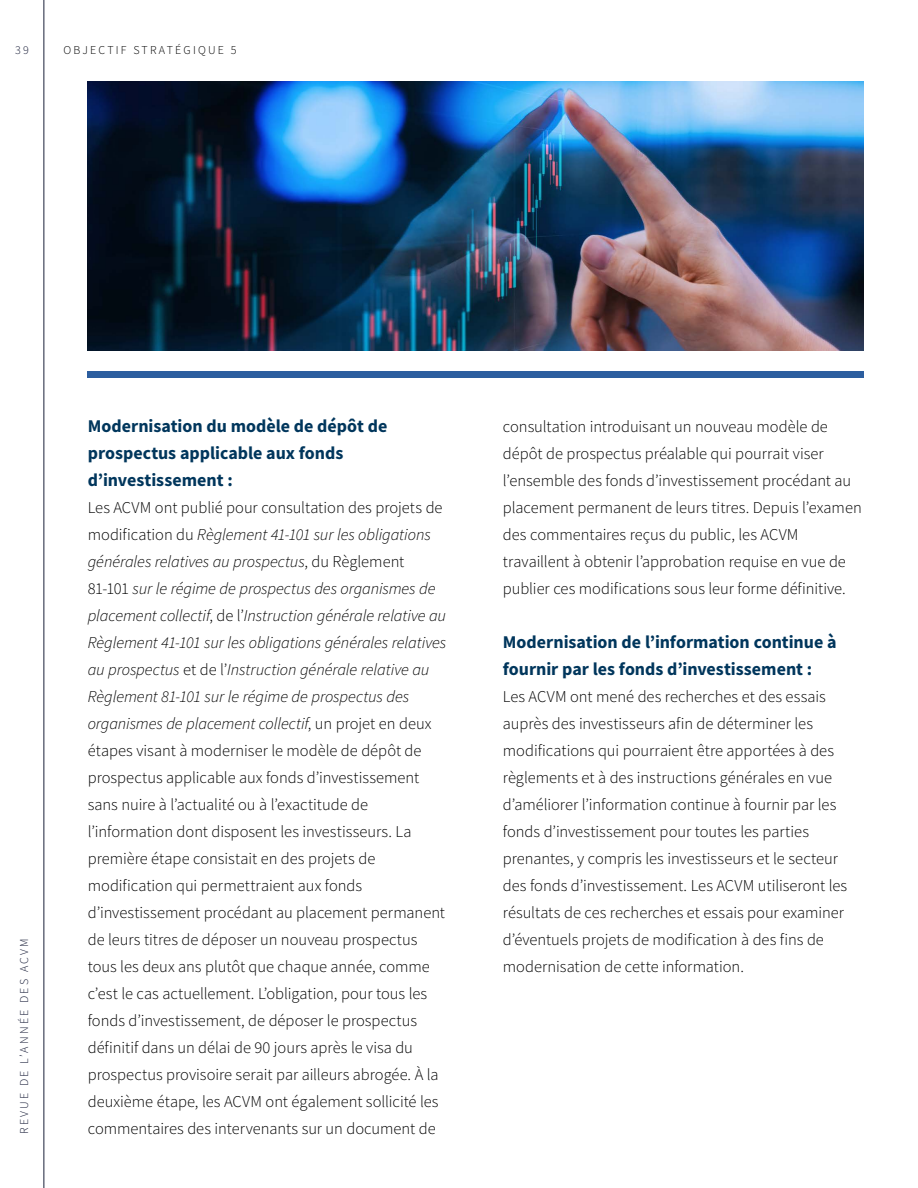
<style>
.page{position:relative;width:918px;height:1188px;background:#fff}
.page>*{position:absolute;margin:0;border:0;box-sizing:border-box;transform-origin:0 0}
.t1{font:18px/27px "Source Sans Variable";letter-spacing:-.005em;color:#00365c}
.t2{font:16.5px/27px "Source Sans Variable";letter-spacing:-.005em;color:#000}
.t3{font:12px "Source Sans Variable";letter-spacing:.18em;color:#1b203a}
.t4{font:12px "Source Sans Variable";letter-spacing:.18em;color:#000}
.s1{font-style:italic}
</style>
<div class="page">
<div style="left:88px;top:371px;width:776px;height:7px;background:#2c5e9f"></div>
<img style="left:88px;top:81px;width:776px;height:270px">
<hr style="left:44px;top:0;width:1px;height:1188px;background:#1b203a">
<p class="t3" style="left:15px;top:43px;width:15px">39</p>
<p class="t4" style="left:64px;top:43px;width:174px">OBJECTIF STRATÉGIQUE 5</p>
<p class="t3" style="left:17px;top:1134px;width:197px;rotate:-90deg">REVUE DE L’ANNÉE DES ACVM</p>
<p class="t1" style="left:88px;top:413px;width:301px">Modernisation du modèle de dépôt de prospectus applicable aux fonds d’investissement :</p>
<p class="t2" style="left:88px;top:494px;width:360px">Les ACVM ont publié pour consultation des projets de modification du <span class="s1">Règlement 41-101 sur les obligations générales relatives au prospectus</span>, du Règlement 81-101 <span class="s1">sur le régime de prospectus des organismes de placement collectif</span>, de l’<span class="s1">Instruction générale relative au Règlement 41-101 sur les obligations générales relatives au prospectus</span> et de l’<span class="s1">Instruction générale relative au Règlement 81-101 sur le régime de prospectus des organismes de placement collectif</span>, un projet en deux étapes visant à moderniser le modèle de dépôt de prospectus applicable aux fonds d’investissement sans nuire à l’actualité ou à l’exactitude de l’information dont disposent les investisseurs. La première étape consistait en des projets de modification qui permettraient aux fonds d’investissement procédant au placement permanent de leurs titres de déposer un nouveau prospectus tous les deux ans plutôt que chaque année, comme c’est le cas actuellement. L’obligation, pour tous les fonds d’investissement, de déposer le prospectus définitif dans un délai de 90 jours après le visa du prospectus provisoire serait par ailleurs abrogée. À la deuxième étape, les ACVM ont également sollicité les commentaires des intervenants sur un document de</p>
<p class="t2" style="left:503px;top:413px;width:360px">consultation introduisant un nouveau modèle de dépôt de prospectus préalable qui pourrait viser l’ensemble des fonds d’investissement procédant au placement permanent de leurs titres. Depuis l’examen des commentaires reçus du public, les ACVM travaillent à obtenir l’approbation requise en vue de publier ces modifications sous leur forme définitive.</p>
<p class="t1" style="left:503px;top:629px;width:335px">Modernisation de l’information continue à fournir par les fonds d’investissement :</p>
<p class="t2" style="left:503px;top:683px;width:346px">Les ACVM ont mené des recherches et des essais auprès des investisseurs afin de déterminer les modifications qui pourraient être apportées à des règlements et à des instructions générales en vue d’améliorer l’information continue à fournir par les fonds d’investissement pour toutes les parties prenantes, y compris les investisseurs et le secteur des fonds d’investissement. Les ACVM utiliseront les résultats de ces recherches et essais pour examiner d’éventuels projets de modification à des fins de modernisation de cette information.</p>
</div>
